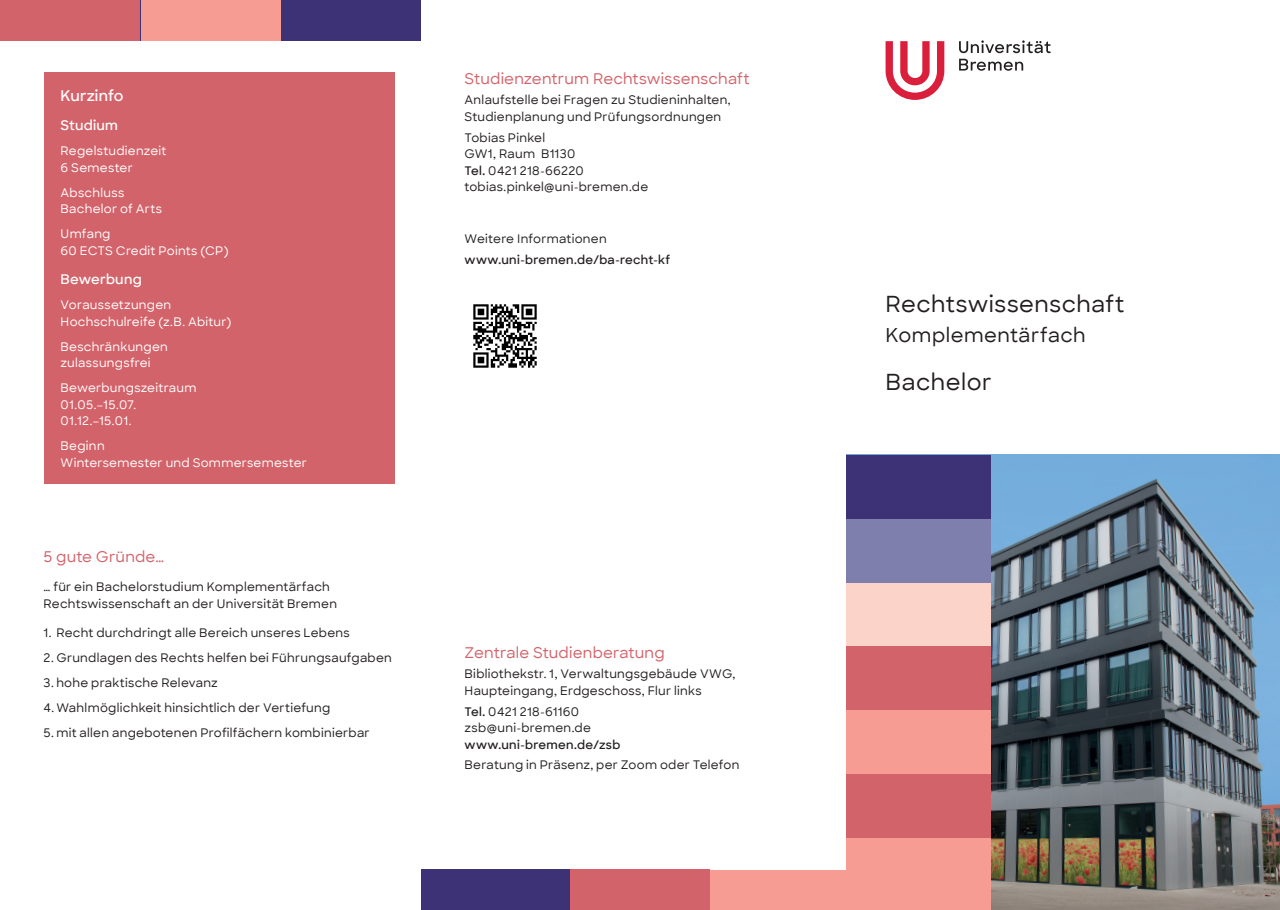
<style>
.page{position:relative;width:1280px;height:910px;background:#fff}
.page>*{position:absolute;margin:0;border:0;box-sizing:border-box;transform-origin:0 0}
.t1{font:500 22.5px "Sharp Sans";letter-spacing:.02em;color:#231f20}
.t2{font:500 19.5px "Sharp Sans";letter-spacing:.025em;color:#231f20}
.t3{font:500 15px "Sharp Sans";letter-spacing:.01em;color:#d3636a}
.t4{font:600 15px "Sharp Sans";letter-spacing:.005em;color:#fff}
.t5{font:600 13.5px "Sharp Sans";letter-spacing:.02em;color:#fff}
.t6{font:500 12px/16.5px "Sharp Sans";letter-spacing:.025em;color:#231f20}
.t7{font:500 12px/16.5px "Sharp Sans";letter-spacing:.025em;color:#fff}
.t8{font:600 12px "Sharp Sans";letter-spacing:.025em;color:#231f20}
.s1{font-weight:600}
</style>
<div class="page">
<svg style="left:959px;top:59px;width:64px;height:12px"></svg>
<svg style="left:959px;top:40px;width:92px;height:13px"></svg>
<svg style="left:885px;top:41px;width:59px;height:59px"></svg>
<img style="left:991px;top:455px;width:289px;height:454px">
<div style="left:846px;top:614px;width:145px;height:296px;background:#d3636a"></div>
<div style="left:846px;top:583px;width:145px;height:63px;background:#fcd3c9"></div>
<div style="left:846px;top:710px;width:145px;height:64px;background:#f69c92"></div>
<div style="left:538px;top:870px;width:312px;height:40px;background:#f69c92"></div>
<div style="left:44px;top:0;width:377px;height:40px;background:#3d3275"></div>
<div style="left:570px;top:870px;width:140px;height:40px;background:#d3636a"></div>
<div style="left:421px;top:870px;width:149px;height:40px;background:#3d3275"></div>
<div style="left:141px;top:0;width:140px;height:40px;background:#f69c92"></div>
<div style="left:0;top:0;width:140px;height:40px;background:#d3636a"></div>
<div style="left:846px;top:838px;width:145px;height:72px;background:#f69c92"></div>
<div style="left:846px;top:519px;width:145px;height:64px;background:#7f7fae"></div>
<div style="left:846px;top:455px;width:145px;height:64px;background:#3d3275"></div>
<div style="left:44px;top:72px;width:350px;height:412px;background:#d3636a"></div>
<img style="left:473px;top:304px;width:64px;height:64px">
<p class="t4" style="left:61px;top:84px;width:64px">Kurzinfo</p>
<p class="t5" style="left:61px;top:115px;width:59px">Studium</p>
<p class="t7" style="left:61px;top:142px;width:107px">Regelstudienzeit<br>6 Semester</p>
<p class="t7" style="left:61px;top:183px;width:103px">Abschluss<br>Bachelor of Arts</p>
<p class="t7" style="left:61px;top:225px;width:170px">Umfang<br>60 ECTS Credit Points (CP)</p>
<p class="t5" style="left:61px;top:269px;width:83px">Bewerbung</p>
<p class="t7" style="left:61px;top:296px;width:172px">Voraussetzungen<br>Hochschulreife (z.B. Abitur)</p>
<p class="t7" style="left:61px;top:337px;width:109px">Beschränkungen zulassungsfrei</p>
<p class="t7" style="left:61px;top:379px;width:137px">Bewerbungszeitraum<br>01.05.–15.07.<br>01.12.–15.01.</p>
<p class="t7" style="left:61px;top:437px;width:248px">Beginn<br>Wintersemester und Sommersemester</p>
<p class="t3" style="left:44px;top:545px;width:122px">5 gute Gründe…</p>
<p class="t6" style="left:44px;top:578px;width:295px">… für ein Bachelorstudium Komplementärfach<br>Rechtswissenschaft an der Universität Bremen</p>
<p class="t6" style="left:44px;top:624px;width:308px">1. Recht durchdringt alle Bereich unseres Lebens</p>
<p class="t6" style="left:44px;top:649px;width:350px">2. Grundlagen des Rechts helfen bei Führungsaufgaben</p>
<p class="t6" style="left:44px;top:674px;width:176px">3. hohe praktische Relevanz</p>
<p class="t6" style="left:44px;top:699px;width:288px">4. Wahlmöglichkeit hinsichtlich der Vertiefung</p>
<p class="t6" style="left:44px;top:724px;width:328px">5. mit allen angebotenen Profilfächern kombinierbar</p>
<p class="t3" style="left:465px;top:67px;width:287px">Studienzentrum Rechtswissenschaft</p>
<p class="t6" style="left:465px;top:91px;width:268px">Anlaufstelle bei Fragen zu Studieninhalten,<br>Studienplanung und Prüfungsordnungen</p>
<p class="t6" style="left:465px;top:128px;width:185px">Tobias Pinkel<br>GW1, Raum B1130<br><span class="s1">Tel.</span> 0421 218-66220 tobias.pinkel@uni-bremen.de</p>
<p class="t6" style="left:465px;top:230px;width:144px">Weitere Informationen</p>
<p class="t8" style="left:465px;top:250px;width:207px">www.uni-bremen.de/ba-recht-kf</p>
<p class="t3" style="left:465px;top:641px;width:202px">Zentrale Studienberatung</p>
<p class="t6" style="left:465px;top:665px;width:272px">Bibliothekstr. 1, Verwaltungsgebäude VWG,<br>Haupteingang, Erdgeschoss, Flur links</p>
<p class="t6" style="left:465px;top:702px;width:128px"><span class="s1">Tel.</span> 0421 218-61160 zsb@uni-bremen.de</p>
<p class="t8" style="left:465px;top:735px;width:157px">www.uni-bremen.de/zsb</p>
<p class="t6" style="left:465px;top:756px;width:276px">Beratung in Präsenz, per Zoom oder Telefon</p>
<h1 class="t1" style="left:885px;top:288px;width:240px">Rechtswissenschaft</h1>
<h2 class="t2" style="left:885px;top:321px;width:202px">Komplementärfach</h2>
<h1 class="t1" style="left:885px;top:365px;width:108px">Bachelor</h1>
</div>
